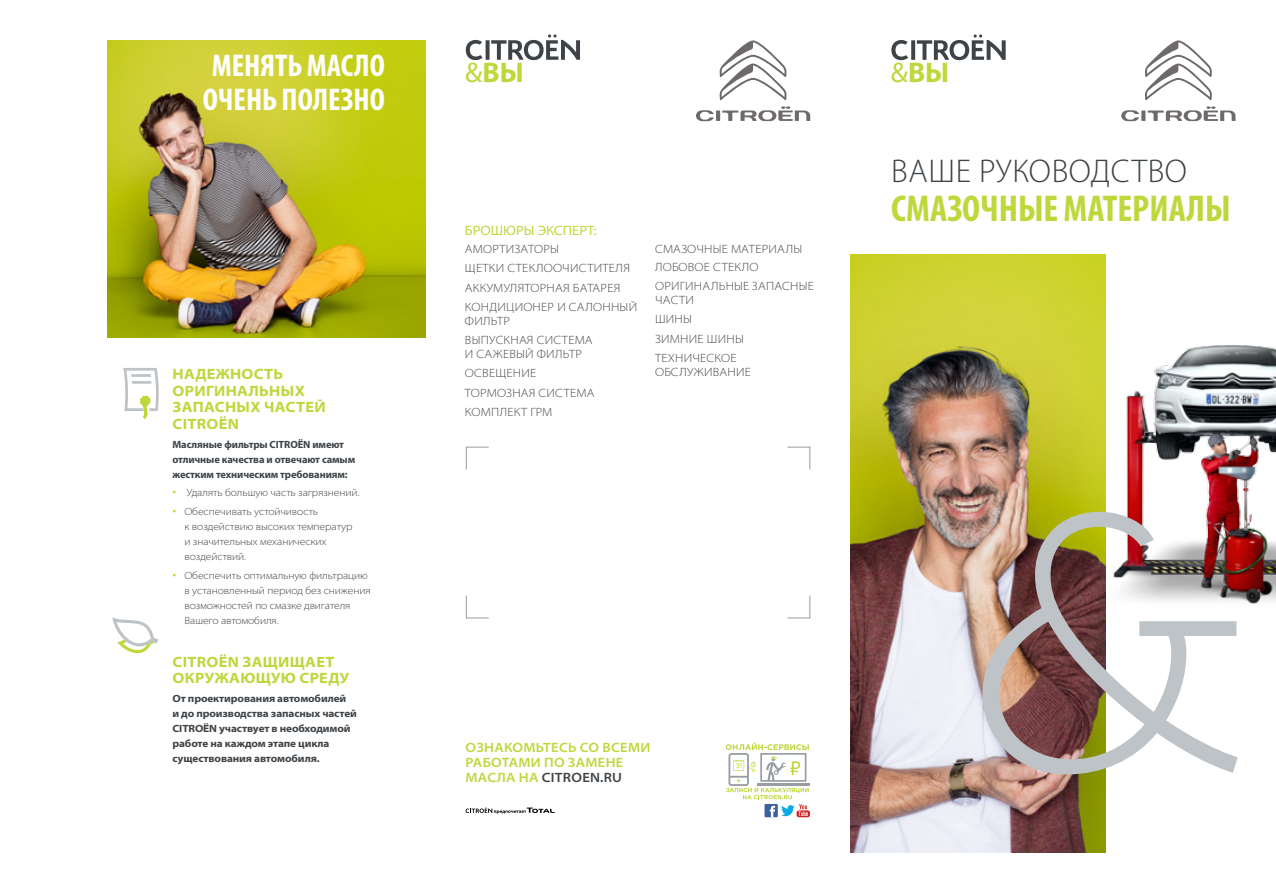
<style>
.page{position:relative;width:1276px;height:893px;background:#fff}
.page>*{position:absolute;margin:0;border:0;box-sizing:border-box;transform-origin:0 0}
.t1{font:700 condensed 37.5px "Myriad Pro";color:#bed73b}
.t2{font:300 33px "Myriad Pro";letter-spacing:.02em;color:#3e4347}
.t3{font:700 condensed 31.5px/34.5px "Myriad Pro";color:#fff}
.t4{font:700 28.5px "Myriad Pro";color:#bed73b}
.t5{font:700 semi-expanded 15px/16.5px "Myriad Pro";letter-spacing:.02em;color:#bed73b}
.t6{font:600 semi-expanded 13.5px/15px "Myriad Pro";letter-spacing:.02em;color:#bed73b}
.t7{font:semi-expanded 13.5px "Myriad Pro";color:#bed73b}
.t8{font:300 semi-expanded 12px/19.5px "Myriad Pro";letter-spacing:.02em;color:#3e4347}
.t9{font:300 semi-expanded 10.5px/15px "Myriad Pro";letter-spacing:-.005em;color:#3e4347}
.t10{font:700 semi-expanded 10.5px/15px "Myriad Pro";letter-spacing:-.01em;color:#3e4347}
.t11{font:700 10.5px/15px "Myriad Pro";letter-spacing:-.01em;color:#3e4347}
.s1{font-size:15px;color:#bed73b}
.s2{font-weight:400}
.s3{color:#3e4347}
</style>
<div class="page">
<img style="left:107px;top:40px;width:318px;height:298px">
<svg style="left:112px;top:617px;width:47px;height:37px"></svg>
<svg style="left:123px;top:368px;width:36px;height:51px"></svg>
<svg style="left:465px;top:595px;width:24px;height:24px"></svg>
<svg style="left:465px;top:446px;width:24px;height:24px"></svg>
<svg style="left:787px;top:446px;width:23px;height:24px"></svg>
<svg style="left:787px;top:595px;width:23px;height:24px"></svg>
<svg style="left:466px;top:34px;width:114px;height:26px"></svg>
<svg style="left:696px;top:106px;width:114px;height:15px"></svg>
<svg style="left:719px;top:40px;width:67px;height:60px"></svg>
<img style="left:1126px;top:345px;width:150px;height:259px">
<img style="left:850px;top:255px;width:256px;height:598px">
<svg style="left:1121px;top:106px;width:114px;height:15px"></svg>
<svg style="left:1145px;top:40px;width:66px;height:60px"></svg>
<img style="left:981px;top:511px;width:256px;height:263px">
<svg style="left:465px;top:808px;width:90px;height:6px"></svg>
<svg style="left:726px;top:742px;width:84px;height:75px"></svg>
<svg style="left:891px;top:35px;width:114px;height:25px"></svg>
<h3 class="t3" style="left:203px;top:47px;width:183px">МЕНЯТЬ МАСЛО<br>ОЧЕНЬ ПОЛЕЗНО</h3>
<p class="t5" style="left:173px;top:366px;width:154px">НАДЕЖНОСТЬ<br>ОРИГИНАЛЬНЫХ<br>ЗАПАСНЫХ ЧАСТЕЙ<br>CITROËN</p>
<p class="t11" style="left:172px;top:436px;width:184px">Масляные фильтры CITROËN имеют отличные качества и отвечают самым жестким техническим требованиям:</p>
<p class="t9" style="left:172px;top:485px;width:188px"><span class="s1">•</span> Удалять большую часть загрязнений.</p>
<p class="t9" style="left:184px;top:504px;width:170px;text-indent:-12px"><span class="s1">•</span> Обеспечивать устойчивость<br>к воздействию высоких температур и значительных механических воздействий.</p>
<p class="t9" style="left:184px;top:568px;width:188px;text-indent:-12px"><span class="s1">•</span> Обеспечить оптимальную фильтрацию в установленный период без снижения возможностей по смазке двигателя<br>Вашего автомобиля.</p>
<p class="t5" style="left:173px;top:653px;width:178px">CITROËN ЗАЩИЩАЕТ<br>ОКРУЖАЮЩУЮ СРЕДУ</p>
<p class="t10" style="left:172px;top:691px;width:186px">От проектирования автомобилей<br>и до производства запасных частей<br>CITROËN участвует в необходимой работе на каждом этапе цикла существования автомобиля.</p>
<h3 class="t4" style="left:465px;top:53px;width:60px"><span class="s2">&amp;</span>ВЫ</h3>
<h3 class="t4" style="left:891px;top:54px;width:60px"><span class="s2">&amp;</span>ВЫ</h3>
<p class="t7" style="left:465px;top:223px;width:133px">БРОШЮРЫ ЭКСПЕРТ:</p>
<p class="t8" style="left:465px;top:239px;width:174px">АМОРТИЗАТОРЫ<br>ЩЕТКИ СТЕКЛООЧИСТИТЕЛЯ<br>АККУМУЛЯТОРНАЯ БАТАРЕЯ<br>КОНДИЦИОНЕР И САЛОННЫЙ</p>
<p class="t8" style="left:465px;top:311px;width:129px">ФИЛЬТР<br>ВЫПУСКНАЯ СИСТЕМА</p>
<p class="t8" style="left:465px;top:344px;width:131px">И САЖЕВЫЙ ФИЛЬТР<br>ОСВЕЩЕНИЕ<br>ТОРМОЗНАЯ СИСТЕМА<br>КОМПЛЕКТ ГРМ</p>
<p class="t8" style="left:655px;top:240px;width:149px;line-height:18px">СМАЗОЧНЫЕ МАТЕРИАЛЫ<br>ЛОБОВОЕ СТЕКЛО</p>
<p class="t8" style="left:655px;top:280px;width:160px;line-height:13.5px">ОРИГИНАЛЬНЫЕ ЗАПАСНЫЕ<br>ЧАСТИ</p>
<p class="t8" style="left:655px;top:310px;width:90px">ШИНЫ<br>ЗИМНИЕ ШИНЫ<br>ТЕХНИЧЕСКОЕ</p>
<p class="t8" style="left:655px;top:362px;width:97px">ОБСЛУЖИВАНИЕ</p>
<h2 class="t2" style="left:891px;top:153px;width:297px">ВАШЕ РУКОВОДСТВО</h2>
<h1 class="t1" style="left:891px;top:185px;width:341px">СМАЗОЧНЫЕ МАТЕРИАЛЫ</h1>
<p class="t6" style="left:466px;top:740px;width:186px">ОЗНАКОМЬТЕСЬ СО ВСЕМИ<br>РАБОТАМИ ПО ЗАМЕНЕ<br>МАСЛА НА <span class="s3">CITROEN.RU</span></p>
</div>
